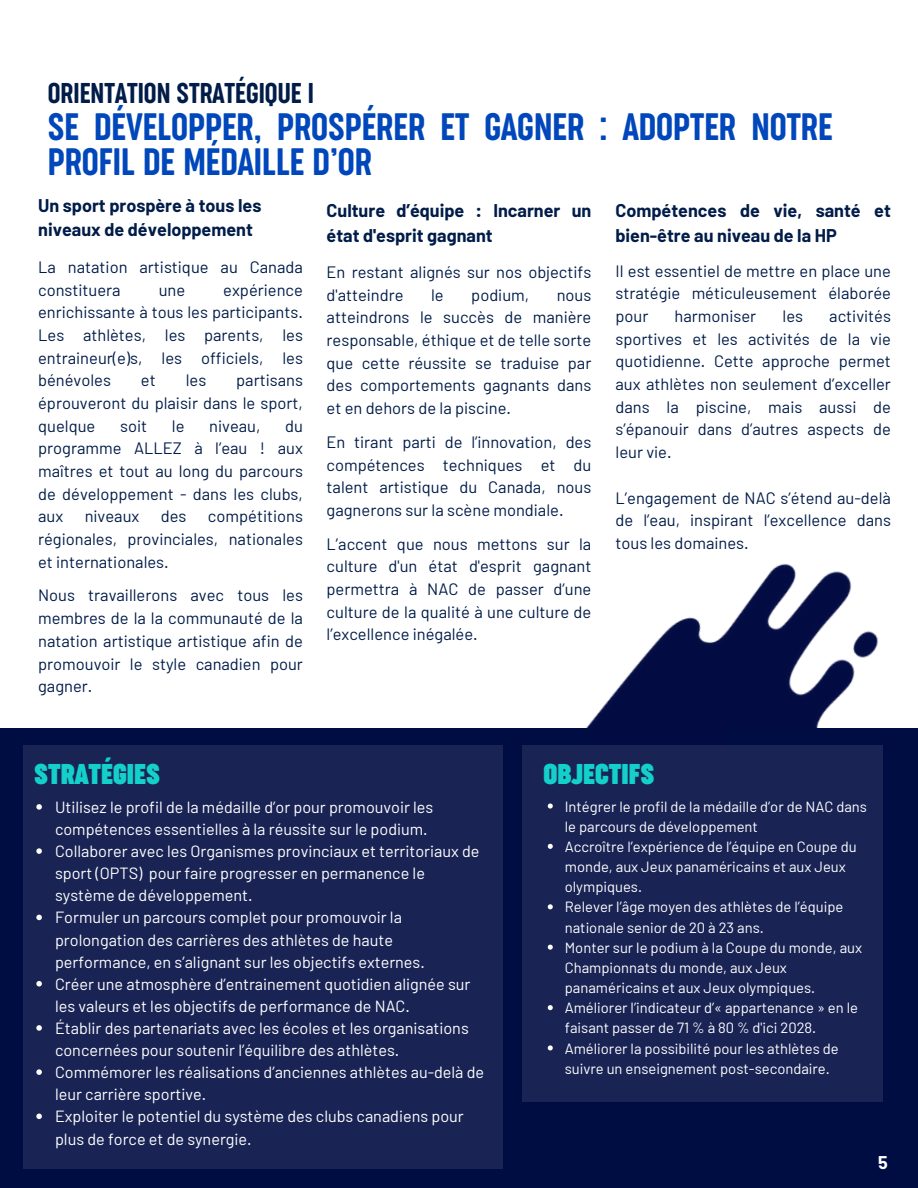
<style>
.page{position:relative;width:918px;height:1188px;background:#fff}
.page>*{position:absolute;margin:0;border:0;box-sizing:border-box;transform-origin:0 0}
.t1{font:300 36px/34.8px "Cocogoose Compressed";color:#0047bb}
.t2{font:300 27px "Cocogoose Compressed";color:#011c48}
.t3{font:700 27px "Cocogoose Compressed";color:#13d0ca}
.t4{font:700 18px/24.8px "Barlow";color:#011c48}
.t5{font:700 18px "Barlow";color:#fff}
.t6{font:16.5px/22.6px "Barlow";color:#011c48;text-align:justify}
.t7{font:16.2px/22px "Barlow";color:#fff}
.t8{font:14.85px/20.1px "Barlow";color:#fff}
</style>
<div class="page">
<img style="left:586px;top:563px;width:293px;height:183px">
<div style="left:0;top:746px;width:918px;height:442px;background:#000d43"></div>
<div style="left:726px;top:728px;width:192px;height:55px;background:#000d43"></div>
<div style="left:0;top:728px;width:591px;height:41px;background:#000d43"></div>
<div style="left:23px;top:746px;width:480px;height:423px;background:#192455"></div>
<div style="left:523px;top:746px;width:360px;height:356px;background:#192455"></div>
<svg style="left:36px;top:804px;width:6px;height:6px"></svg>
<svg style="left:36px;top:848px;width:6px;height:6px"></svg>
<svg style="left:36px;top:915px;width:6px;height:5px"></svg>
<svg style="left:36px;top:981px;width:6px;height:5px"></svg>
<svg style="left:36px;top:1025px;width:6px;height:6px"></svg>
<svg style="left:36px;top:1069px;width:6px;height:6px"></svg>
<svg style="left:36px;top:1114px;width:6px;height:5px"></svg>
<svg style="left:548px;top:804px;width:5px;height:5px"></svg>
<svg style="left:548px;top:844px;width:5px;height:5px"></svg>
<svg style="left:548px;top:904px;width:5px;height:5px"></svg>
<svg style="left:548px;top:945px;width:5px;height:5px"></svg>
<svg style="left:548px;top:1005px;width:5px;height:5px"></svg>
<svg style="left:548px;top:1045px;width:5px;height:5px"></svg>
<p class="t2" style="left:48px;top:81px;width:268px">ORIENTATION STRATÉGIQUE I</p>
<p class="t1" style="left:48px;top:112px;width:786px">SE DÉVELOPPER, PROSPÉRER ET GAGNER : ADOPTER NOTRE<br>PROFIL DE MÉDAILLE D’OR</p>
<p class="t4" style="left:327px;top:197px;width:266px">Culture d’équipe : Incarner un état d'esprit gagnant</p>
<p class="t6" style="left:327px;top:260px;width:266px">En restant alignés sur nos objectifs d'atteindre</p>
<p class="t4" style="left:38px;top:192px;width:225px">Un sport prospère à tous les niveaux de développement</p>
<p class="t6" style="left:38px;top:255px;width:266px">La natation artistique au Canada constituera</p>
<p class="t4" style="left:616px;top:197px;width:277px">Compétences de vie, santé et bien-être au niveau de la HP</p>
<p class="t6" style="left:616px;top:259px;width:277px">Il est essentiel de mettre en place une stratégie méticuleusement élaborée pour</p>
<p class="t6" style="left:38px;top:278px;width:266px;text-indent:185px">expérience enrichissante à tous les participants.<br>Les athlètes, les parents, les entraineur(e)s, les officiels, les bénévoles</p>
<p class="t6" style="left:159px;top:278px;width:28px">une</p>
<p class="t6" style="left:431px;top:283px;width:14px">le</p>
<p class="t6" style="left:471px;top:283px;width:59px">podium,</p>
<p class="t6" style="left:327px;top:283px;width:266px;text-indent:230px">nous atteindrons le succès de manière responsable, éthique et de telle sorte que cette réussite se traduise par des comportements gagnants dans et en dehors de la piscine.</p>
<p class="t6" style="left:327px;top:430px;width:266px">En tirant parti de l’innovation, des compétences techniques et du talent artistique du Canada, nous gagnerons sur la scène mondiale.</p>
<p class="t6" style="left:327px;top:532px;width:266px">L’accent que nous mettons sur la culture d'un état d'esprit gagnant permettra à NAC de passer d’une culture de la qualité à une culture de l’excellence inégalée.</p>
<p class="t6" style="left:616px;top:304px;width:277px;text-indent:214px">activités sportives et les activités de la vie quotidienne. Cette approche permet aux athlètes non seulement d’exceller dans la piscine, mais aussi de s’épanouir dans d’autres aspects de leur vie.</p>
<p class="t6" style="left:616px;top:486px;width:277px">L’engagement de NAC s’étend au-delà de l’eau, inspirant l’excellence dans tous les domaines.</p>
<p class="t6" style="left:675px;top:304px;width:83px">harmoniser</p>
<p class="t6" style="left:783px;top:304px;width:22px">les</p>
<p class="t6" style="left:38px;top:368px;width:266px;text-indent:198px">partisans éprouveront du plaisir dans le sport, quelque</p>
<p class="t6" style="left:141px;top:368px;width:16px">et</p>
<p class="t6" style="left:186px;top:368px;width:22px">les</p>
<p class="t6" style="left:38px;top:414px;width:266px;text-indent:247px">du programme ALLEZ à l’eau ! aux maîtres et tout au long du parcours de développement - dans les clubs, aux</p>
<p class="t6" style="left:120px;top:414px;width:28px">soit</p>
<p class="t6" style="left:172px;top:414px;width:14px">le</p>
<p class="t6" style="left:209px;top:414px;width:53px">niveau,</p>
<p class="t6" style="left:38px;top:505px;width:266px;text-indent:170px">compétitions régionales, provinciales, nationales et internationales.</p>
<p class="t6" style="left:38px;top:584px;width:266px">Nous travaillerons avec tous les membres de la la communauté de la natation artistique artistique afin de promouvoir le style canadien pour gagner.</p>
<p class="t6" style="left:85px;top:505px;width:56px">niveaux</p>
<p class="t6" style="left:161px;top:505px;width:27px">des</p>
<p class="t3" style="left:34px;top:761px;width:127px">STRATÉGIES</p>
<p class="t3" style="left:544px;top:761px;width:112px">OBJECTIFS</p>
<p class="t7" style="left:55px;top:795px;width:380px">Utilisez le profil de la médaille d’or pour promouvoir les compétences essentielles à la réussite sur le podium.</p>
<p class="t7" style="left:55px;top:840px;width:426px">Collaborer avec les Organismes provinciaux et territoriaux de sport (OPTS) pour faire progresser en permanence le système de développement.</p>
<p class="t7" style="left:55px;top:906px;width:371px">Formuler un parcours complet pour promouvoir la prolongation des carrières des athlètes de haute performance, en s’alignant sur les objectifs externes.</p>
<p class="t7" style="left:55px;top:972px;width:417px">Créer une atmosphère d’entrainement quotidien alignée sur les valeurs et les objectifs de performance de NAC.</p>
<p class="t7" style="left:55px;top:1017px;width:415px">Établir des partenariats avec les écoles et les organisations concernées pour soutenir l’équilibre des athlètes.</p>
<p class="t7" style="left:55px;top:1061px;width:431px">Commémorer les réalisations d’anciennes athlètes au-delà de leur carrière sportive.</p>
<p class="t7" style="left:55px;top:1105px;width:410px">Exploiter le potentiel du système des clubs canadiens pour plus de force et de synergie.</p>
<p class="t8" style="left:565px;top:796px;width:304px">Intégrer le profil de la médaille d’or de NAC dans le parcours de développement</p>
<p class="t8" style="left:565px;top:836px;width:293px">Accroître l’expérience de l’équipe en Coupe du monde, aux Jeux panaméricains et aux Jeux olympiques.</p>
<p class="t8" style="left:565px;top:896px;width:280px">Relever l’âge moyen des athlètes de l’équipe nationale senior de 20 à 23 ans.</p>
<p class="t8" style="left:565px;top:937px;width:299px">Monter sur le podium à la Coupe du monde, aux<br>Championnats du monde, aux Jeux panaméricains et aux Jeux olympiques.</p>
<p class="t8" style="left:565px;top:997px;width:295px">Améliorer l’indicateur d’« appartenance » en le faisant passer de 71 % à 80 % d'ici 2028.</p>
<p class="t8" style="left:565px;top:1038px;width:275px">Améliorer la possibilité pour les athlètes de suivre un enseignement post-secondaire.</p>
<p class="t5" style="left:878px;top:1151px;width:11px">5</p>
</div>
